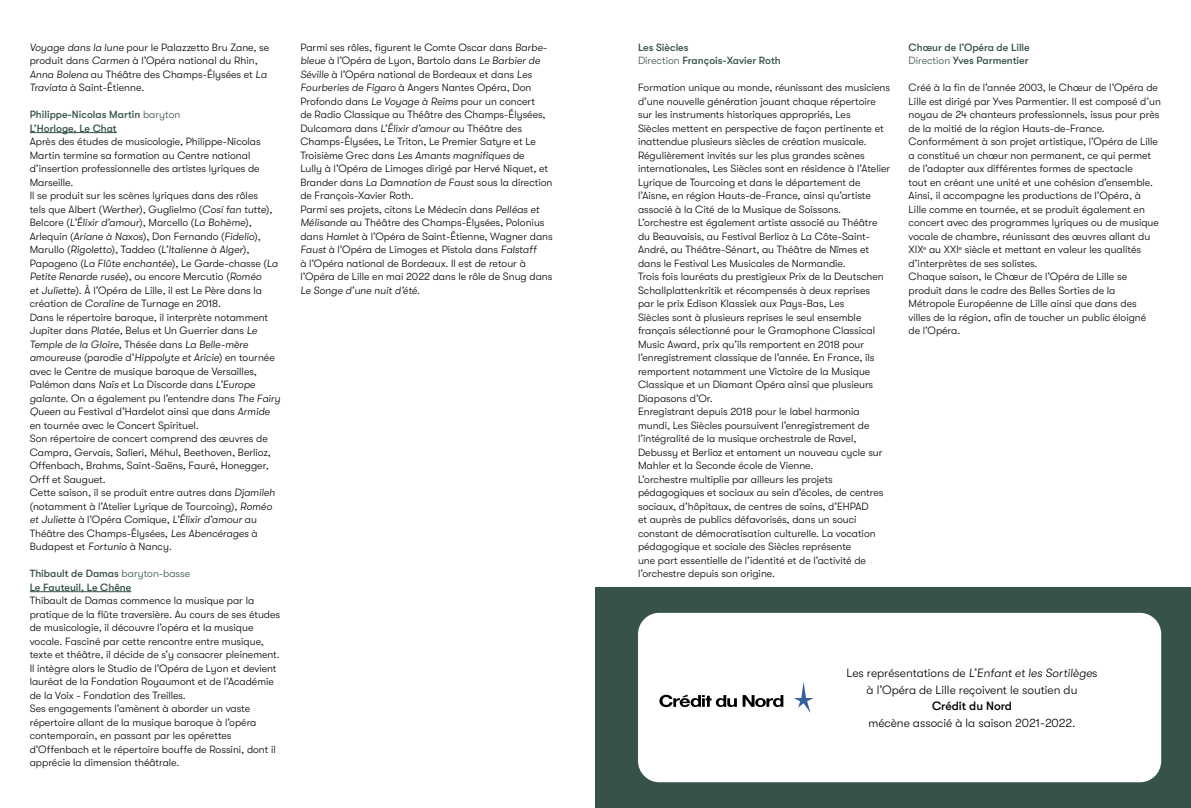
<style>
.page{position:relative;width:1191px;height:808px;background:#fff}
.page>*{position:absolute;margin:0;border:0;box-sizing:border-box;transform-origin:0 0}
.t1{font:300 12px/16.5px "GT Walsheim";color:#000;text-align:center}
.t2{font:500 12px "GT Walsheim";color:#000}
.t3{font:300 10.5px/13.5px "GT Walsheim";color:#000}
.t4{font:500 10.5px/13.5px "GT Walsheim";color:#37524b}
.s1{font-style:italic}
.s2{font-weight:300}
</style>
<div class="page">
<hr style="left:30px;top:132px;width:87px;height:1px;background:#37524b">
<hr style="left:30px;top:591px;width:101px;height:1px;background:#37524b">
<div style="left:595px;top:587px;width:596px;height:221px;background:#37524b"></div>
<div style="left:638px;top:613px;width:523px;height:169px;background:#fff;border-radius:21px"></div>
<svg style="left:659px;top:694px;width:124px;height:13px"></svg>
<svg style="left:794px;top:682px;width:19px;height:31px"></svg>
<p class="t3" style="left:30px;top:40px;width:241px"><span class="s1">Voyage dans la lune</span> pour le Palazzetto Bru Zane, se produit dans <span class="s1">Carmen</span> à l’Opéra national du Rhin, <span class="s1">Anna Bolena</span> au Théâtre des Champs-Élysées et <span class="s1">La Traviata</span> à Saint-Étienne.</p>
<p class="t4" style="left:30px;top:108px;width:152px">Philippe-Nicolas Martin <span class="s2">baryton<br></span>L’Horloge, Le Chat</p>
<p class="t3" style="left:30px;top:135px;width:252px">Après des études de musicologie, Philippe-Nicolas Martin termine sa formation au Centre national d’insertion professionnelle des artistes lyriques de Marseille.<br>Il se produit sur les scènes lyriques dans des rôles<br>tels que Albert (<span class="s1">Werther</span>), Guglielmo (<span class="s1">Cosí fan tutte</span>), Belcore (<span class="s1">L’Élixir d’amour</span>), Marcello (<span class="s1">La Bohème</span>), Arlequin (<span class="s1">Ariane à Naxos</span>), Don Fernando (<span class="s1">Fidelio</span>), Marullo (<span class="s1">Rigoletto</span>), Taddeo (<span class="s1">L’Italienne à Alger</span>), Papageno (<span class="s1">La Flûte enchantée</span>), Le Garde-chasse (<span class="s1">La Petite Renarde rusée</span>), ou encore Mercutio (<span class="s1">Roméo<br>et Juliette</span>). À l’Opéra de Lille, il est Le Père dans la création de <span class="s1">Coraline</span> de Turnage en 2018.<br>Dans le répertoire baroque, il interprète notamment Jupiter dans <span class="s1">Platée</span>, Belus et Un Guerrier dans <span class="s1">Le Temple de la Gloire</span>, Thésée dans <span class="s1">La Belle-mère amoureuse</span> (parodie d’<span class="s1">Hippolyte et Aricie</span>) en tournée avec le Centre de musique baroque de Versailles, Palémon dans <span class="s1">Naïs</span> et La Discorde dans <span class="s1">L’Europe galante</span>. On a également pu l’entendre dans <span class="s1">The Fairy Queen</span> au Festival d’Hardelot ainsi que dans <span class="s1">Armide </span>en tournée avec le Concert Spirituel.<br>Son répertoire de concert comprend des œuvres de Campra, Gervais, Salieri, Méhul, Beethoven, Berlioz, Offenbach, Brahms, Saint-Saëns, Fauré, Honegger, Orff et Sauguet.<br>Cette saison, il se produit entre autres dans <span class="s1">Djamileh </span>(notamment à l’Atelier Lyrique de Tourcoing), <span class="s1">Roméo et Juliette</span> à l’Opéra Comique, <span class="s1">L’Élixir d’amour</span> au Théâtre des Champs-Élysées, <span class="s1">Les Abencérages</span> à Budapest et <span class="s1">Fortunio</span> à Nancy.</p>
<p class="t4" style="left:30px;top:567px;width:162px">Thibault de Damas <span class="s2">baryton-basse<br></span>Le Fauteuil, Le Chêne</p>
<p class="t3" style="left:30px;top:594px;width:252px">Thibault de Damas commence la musique par la pratique de la flûte traversière. Au cours de ses études de musicologie, il découvre l’opéra et la musique vocale. Fasciné par cette rencontre entre musique, texte et théâtre, il décide de s’y consacrer pleinement.<br>Il intègre alors le Studio de l’Opéra de Lyon et devient lauréat de la Fondation Royaumont et de l’Académie de la Voix - Fondation des Treilles.<br>Ses engagements l’amènent à aborder un vaste répertoire allant de la musique baroque à l’opéra contemporain, en passant par les opérettes d’Offenbach et le répertoire bouffe de Rossini, dont il apprécie la dimension théâtrale.</p>
<p class="t3" style="left:300px;top:40px;width:254px">Parmi ses rôles, figurent le Comte Oscar dans <span class="s1">Barbe&shy;bleue</span> à l’Opéra de Lyon, Bartolo dans <span class="s1">Le Barbier de Séville</span> à l’Opéra national de Bordeaux et dans <span class="s1">Les Fourberies de Figaro</span> à Angers Nantes Opéra, Don Profondo dans <span class="s1">Le Voyage à Reims</span> pour un concert<br>de Radio Classique au Théâtre des Champs-Élysées, Dulcamara dans <span class="s1">L’Élixir d’amour</span> au Théâtre des Champs-Élysées, Le Triton, Le Premier Satyre et Le Troisième Grec dans <span class="s1">Les Amants magnifiques</span> de<br>Lully à l’Opéra de Limoges dirigé par Hervé Niquet, et Brander dans <span class="s1">La Damnation de Faust</span> sous la direction de François-Xavier Roth.<br>Parmi ses projets, citons Le Médecin dans <span class="s1">Pelléas et Mélisande</span> au Théâtre des Champs-Élysées, Polonius dans <span class="s1">Hamlet</span> à l’Opéra de Saint-Étienne, Wagner dans <span class="s1">Faust</span> à l’Opéra de Limoges et Pistola dans <span class="s1">Falstaff<br></span>à l’Opéra national de Bordeaux. Il est de retour à l’Opéra de Lille en mai 2022 dans le rôle de Snug dans <span class="s1">Le Songe d’une nuit d’été</span>.</p>
<p class="t4" style="left:638px;top:40px;width:144px">Les Siècles<br><span class="s2">Direction</span> François-Xavier Roth</p>
<p class="t3" style="left:638px;top:81px;width:254px">Formation unique au monde, réunissant des musiciens d’une nouvelle génération jouant chaque répertoire sur les instruments historiques appropriés, Les<br>Siècles mettent en perspective de façon pertinente et inattendue plusieurs siècles de création musicale.<br>Régulièrement invités sur les plus grandes scènes internationales, Les Siècles sont en résidence à l’Atelier Lyrique de Tourcoing et dans le département de l’Aisne, en région Hauts-de-France, ainsi qu’artiste associé à la Cité de la Musique de Soissons.<br>L’orchestre est également artiste associé au Théâtre du Beauvaisis, au Festival Berlioz à La Côte-Saint-André, au Théâtre-Sénart, au Théâtre de Nîmes et dans le Festival Les Musicales de Normandie.<br>Trois fois lauréats du prestigieux Prix de la Deutschen Schallplattenkritik et récompensés à deux reprises<br>par le prix Edison Klassiek aux Pays-Bas, Les<br>Siècles sont à plusieurs reprises le seul ensemble français sélectionné pour le Gramophone Classical Music Award, prix qu’ils remportent en 2018 pour l’enregistrement classique de l’année. En France, ils remportent notamment une Victoire de la Musique Classique et un Diamant Opéra ainsi que plusieurs Diapasons d’Or.<br>Enregistrant depuis 2018 pour le label harmonia mundi, Les Siècles poursuivent l’enregistrement de l’intégralité de la musique orchestrale de Ravel, Debussy et Berlioz et entament un nouveau cycle sur Mahler et la Seconde école de Vienne.<br>L’orchestre multiplie par ailleurs les projets pédagogiques et sociaux au sein d’écoles, de centres sociaux, d’hôpitaux, de centres de soins, d’EHPAD<br>et auprès de publics défavorisés, dans un souci constant de démocratisation culturelle. La vocation pédagogique et sociale des Siècles représente<br>une part essentielle de l’identité et de l’activité de l’orchestre depuis son origine.</p>
<p class="t4" style="left:908px;top:41px;width:123px">Chœur de l’Opéra de Lille<br><span class="s2">Direction</span> Yves Parmentier</p>
<p class="t3" style="left:908px;top:81px;width:254px">Créé à la fin de l’année 2003, le Chœur de l’Opéra de Lille est dirigé par Yves Parmentier. Il est composé d’un noyau de 24 chanteurs professionnels, issus pour près de la moitié de la région Hauts-de-France.<br>Conformément à son projet artistique, l’Opéra de Lille a constitué un chœur non permanent, ce qui permet de l’adapter aux différentes formes de spectacle<br>tout en créant une unité et une cohésion d’ensemble.<br>Ainsi, il accompagne les productions de l’Opéra, à Lille comme en tournée, et se produit également en concert avec des programmes lyriques ou de musique vocale de chambre, réunissant des œuvres allant du XIX<sup>e</sup> au XXI<sup>e</sup> siècle et mettant en valeur les qualités d’interprètes de ses solistes.<br>Chaque saison, le Chœur de l’Opéra de Lille se produit dans le cadre des Belles Sorties de la Métropole Européenne de Lille ainsi que dans des villes de la région, afin de toucher un public éloigné<br>de l’Opéra.</p>
<p class="t1" style="left:846px;top:665px;width:252px">Les représentations de <span class="s1">L’Enfant et les Sortilège</span>s à l’Opéra de Lille reçoivent le soutien du</p>
<p class="t2" style="left:932px;top:699px;width:82px">Crédit du Nord</p>
<p class="t1" style="left:868px;top:715px;width:209px">mécène associé à la saison 2021-2022.</p>
</div>
